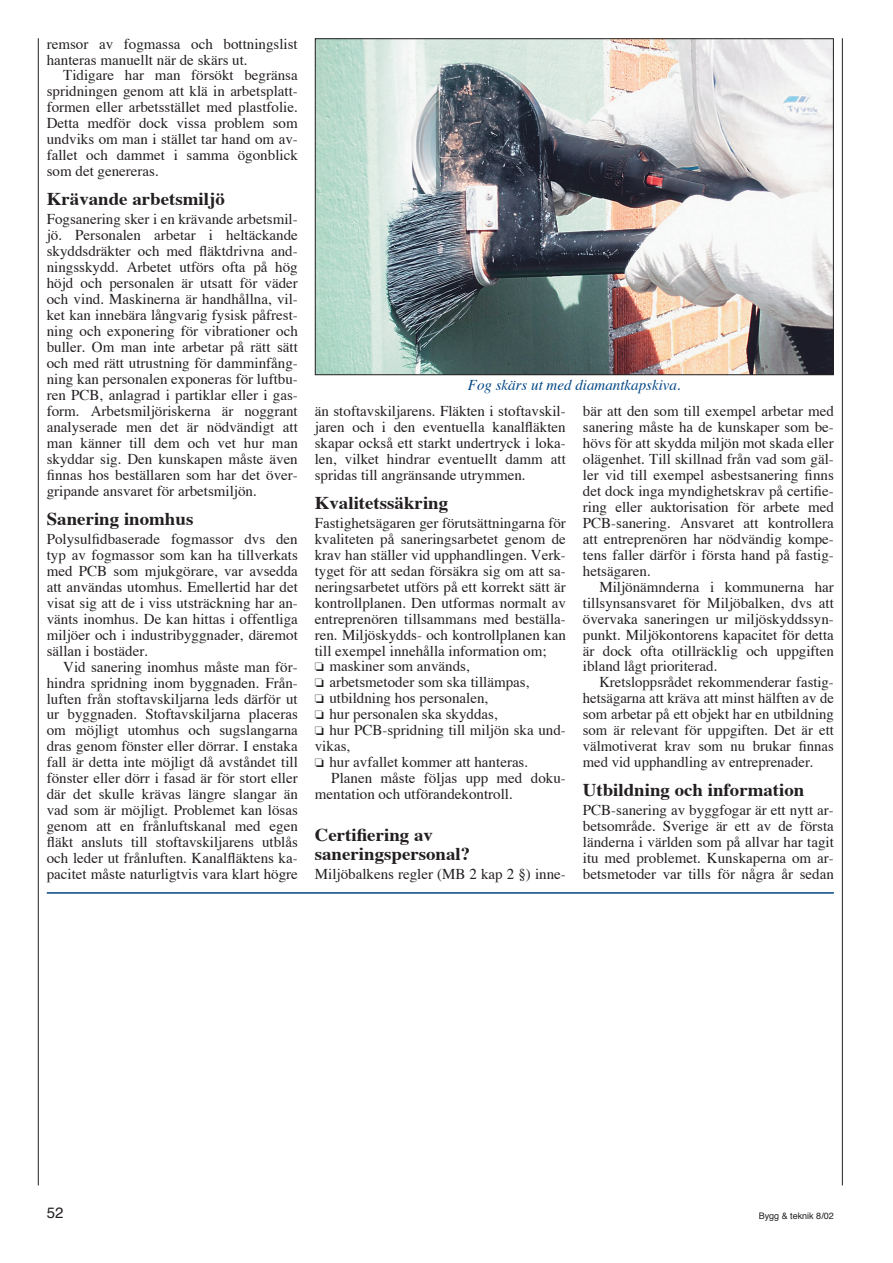
<style>
.page{position:relative;width:893px;height:1263px;background:#fff}
.page>*{position:absolute;margin:0;border:0;box-sizing:border-box;transform-origin:0 0}
.t1{font:700 18px/19.5px "Times";color:#231f20;scale:1.05 1}
.t2{font:15px/16px "Times";color:#231f20;text-align:justify}
.t3{font:italic 15px "Times";color:#004583}
.t4{font:15px "Helvetica";color:#231f20}
.t5{font:9px "Helvetica";color:#231f20}
</style>
<div class="page">
<hr style="left:38px;top:38px;width:1px;height:1147px;background:#231f20">
<hr style="left:841px;top:38px;width:1px;height:1147px;background:#231f20">
<hr style="left:47px;top:892px;width:786px;height:2px;background:#004583">
<img style="left:317px;top:40px;width:514px;height:333px">
<p class="t2" style="left:47px;top:37px;width:252px">remsor av fogmassa och bottningslist hanteras manuellt när de skärs ut.</p>
<p class="t2" style="left:47px;top:69px;width:252px;text-indent:16px">Tidigare har man försökt begränsa spridningen genom att klä in arbetsplatt&shy;formen eller arbetsstället med plastfolie.<br>Detta medför dock vissa problem som undviks om man i stället tar hand om av&shy;fallet och dammet i samma ögonblick som det genereras.</p>
<p class="t1" style="left:47px;top:191px;width:171px">Krävande arbetsmiljö</p>
<p class="t2" style="left:47px;top:212px;width:252px">Fogsanering sker i en krävande arbetsmil&shy;jö. Personalen arbetar i heltäckande skyddsdräkter och med fläktdrivna and&shy;ningsskydd. Arbetet utförs ofta på hög höjd och personalen är utsatt för väder och vind. Maskinerna är handhållna, vil&shy;ket kan innebära långvarig fysisk påfrest&shy;ning och exponering för vibrationer och buller. Om man inte arbetar på rätt sätt och med rätt utrustning för damminfång&shy;ning kan personalen exponeras för luftbu&shy;ren PCB, anlagrad i partiklar eller i gas&shy;form. Arbetsmiljöriskerna är noggrant analyserade men det är nödvändigt att man känner till dem och vet hur man skyddar sig. Den kunskapen måste även finnas hos beställaren som har det över&shy;gripande ansvaret för arbetsmiljön.</p>
<p class="t1" style="left:47px;top:511px;width:141px">Sanering inomhus</p>
<p class="t2" style="left:47px;top:532px;width:252px">Polysulfidbaserade fogmassor dvs den typ av fogmassor som kan ha tillverkats med PCB som mjukgörare, var avsedda att användas utomhus. Emellertid har det visat sig att de i viss utsträckning har an&shy;vänts inomhus. De kan hittas i offentliga miljöer och i industribyggnader, däremot sällan i bostäder.</p>
<p class="t2" style="left:47px;top:660px;width:252px;text-indent:16px">Vid sanering inomhus måste man för&shy;hindra spridning inom byggnaden. Från&shy;luften från stoftavskiljarna leds därför ut ur byggnaden. Stoftavskiljarna placeras om möjligt utomhus och sugslangarna dras genom fönster eller dörrar. I enstaka fall är detta inte möjligt då avståndet till fönster eller dörr i fasad är för stort eller där det skulle krävas längre slangar än vad som är möjligt. Problemet kan lösas genom att en frånluftskanal med egen fläkt ansluts till stoftavskiljarens utblås och leder ut frånluften. Kanalfläktens ka&shy;pacitet måste naturligtvis vara klart högre</p>
<p class="t3" style="left:468px;top:379px;width:214px">Fog skärs ut med diamantkapskiva.</p>
<p class="t2" style="left:315px;top:404px;width:252px">än stoftavskiljarens. Fläkten i stoftavskil&shy;jaren och i den eventuella kanalfläkten skapar också ett starkt undertryck i loka&shy;len, vilket hindrar eventuellt damm att spridas till angränsande utrymmen.</p>
<p class="t1" style="left:315px;top:494px;width:128px">Kvalitetssäkring</p>
<p class="t2" style="left:315px;top:516px;width:252px;text-align:left">Fastighetsägaren ger förutsättningarna för kvaliteten på saneringsarbetet genom de krav han ställer vid upphandlingen. Verk&shy;tyget för att sedan försäkra sig om att sa&shy;neringsarbetet utförs på ett korrekt sätt är kontrollplanen. Den utformas normalt av entreprenören tillsammans med beställa&shy;ren. Miljöskydds- och kontrollplanen kan till exempel innehålla information om;<br>❏ maskiner som används,<br>❏ arbetsmetoder som ska tillämpas,<br>❏ utbildning hos personalen,<br>❏ hur personalen ska skyddas,<br>❏ hur PCB-spridning till miljön ska und&shy;vikas,<br>❏ hur avfallet kommer att hanteras.</p>
<p class="t2" style="left:315px;top:772px;width:252px;text-indent:16px">Planen måste följas upp med doku&shy;mentation och utförandekontroll.</p>
<p class="t1" style="left:315px;top:826px;width:149px">Certifiering av saneringspersonal?</p>
<p class="t2" style="left:315px;top:867px;width:252px">Miljöbalkens regler (MB 2 kap 2 §) inne-</p>
<p class="t2" style="left:583px;top:404px;width:252px">bär att den som till exempel arbetar med sanering måste ha de kunskaper som be&shy;hövs för att skydda miljön mot skada eller olägenhet. Till skillnad från vad som gäl&shy;ler vid till exempel asbestsanering finns det dock inga myndighetskrav på certifie&shy;ring eller auktorisation för arbete med PCB-sanering. Ansvaret att kontrollera att entreprenören har nödvändig kompe&shy;tens faller därför i första hand på fastig&shy;hetsägaren.</p>
<p class="t2" style="left:583px;top:580px;width:252px;text-indent:16px">Miljönämnderna i kommunerna har tillsynsansvaret för Miljöbalken, dvs att övervaka saneringen ur miljöskyddssyn&shy;punkt. Miljökontorens kapacitet för detta är dock ofta otillräcklig och uppgiften ibland lågt prioriterad.</p>
<p class="t2" style="left:583px;top:676px;width:252px;text-indent:17px">Kretsloppsrådet rekommenderar fastig&shy;hetsägarna att kräva att minst hälften av de som arbetar på ett objekt har en utbildning som är relevant för uppgiften. Det är ett välmotiverat krav som nu brukar finnas med vid upphandling av entreprenader.</p>
<p class="t1" style="left:583px;top:782px;width:212px">Utbildning och information</p>
<p class="t2" style="left:583px;top:803px;width:252px">PCB-sanering av byggfogar är ett nytt ar&shy;betsområde. Sverige är ett av de första länderna i världen som på allvar har tagit itu med problemet. Kunskaperna om ar&shy;betsmetoder var tills för några år sedan</p>
<p class="t4" style="left:47px;top:1207px;width:18px">52</p>
<p class="t5" style="left:758px;top:1212px;width:77px">Bygg &amp; teknik 8/02</p>
</div>
